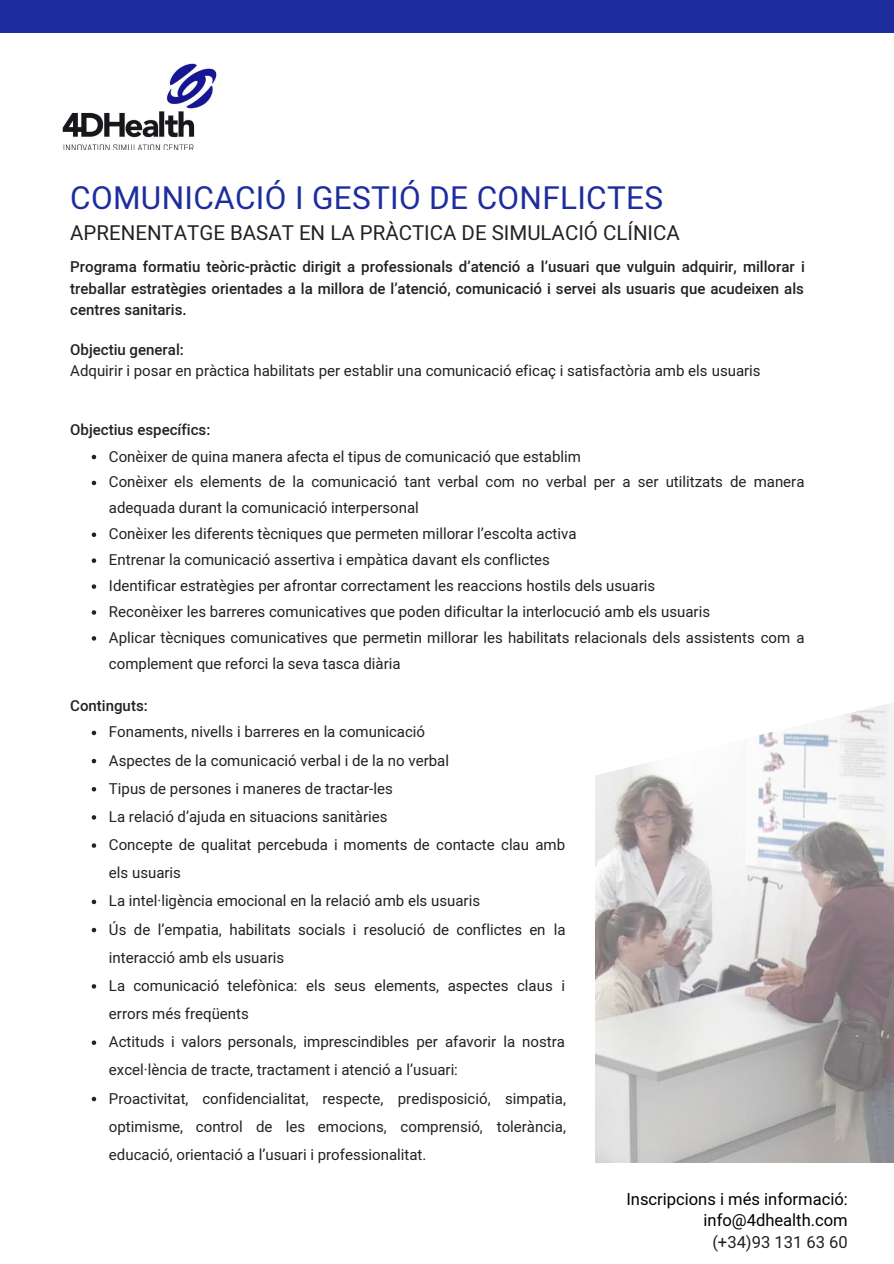
<style>
.page{position:relative;width:894px;height:1264px;background:#fff}
.page>*{position:absolute;margin:0;border:0;box-sizing:border-box;transform-origin:0 0}
.t1{font:31.5px "Mardoto";letter-spacing:.01em;color:#1d2d9d}
.t2{font:20.4px "Mardoto";color:#222}
.t3{font:16.5px/21.5px "Mardoto";color:#000;text-align:right}
.t4{font:16.5px "Mardoto";color:#222}
.t5{font:15px/28.2px "Mardoto";color:#222}
.t6{font:500 15px/21.5px "Mardoto";color:#222;text-align:justify}
</style>
<div class="page">
<img style="left:595px;top:943px;width:298px;height:220px">
<svg style="left:91px;top:454px;width:802px;height:489px"></svg>
<img style="left:62px;top:63px;width:155px;height:87px">
<div style="left:0;top:0;width:893px;height:33px;background:#1d2d9d"></div>
<svg style="left:92px;top:455px;width:4px;height:4px"></svg>
<svg style="left:92px;top:480px;width:4px;height:5px"></svg>
<svg style="left:92px;top:532px;width:4px;height:5px"></svg>
<svg style="left:92px;top:558px;width:4px;height:5px"></svg>
<svg style="left:92px;top:584px;width:4px;height:5px"></svg>
<svg style="left:92px;top:610px;width:4px;height:4px"></svg>
<svg style="left:92px;top:636px;width:4px;height:4px"></svg>
<svg style="left:92px;top:730px;width:4px;height:5px"></svg>
<svg style="left:92px;top:758px;width:4px;height:5px"></svg>
<svg style="left:92px;top:787px;width:4px;height:4px"></svg>
<svg style="left:92px;top:815px;width:4px;height:4px"></svg>
<svg style="left:92px;top:843px;width:4px;height:4px"></svg>
<svg style="left:92px;top:899px;width:4px;height:5px"></svg>
<svg style="left:92px;top:927px;width:4px;height:5px"></svg>
<svg style="left:92px;top:984px;width:4px;height:4px"></svg>
<svg style="left:92px;top:1040px;width:4px;height:4px"></svg>
<svg style="left:92px;top:1096px;width:4px;height:5px"></svg>
<h1 class="t1" style="left:70px;top:180px;width:594px">COMUNICACIÓ I GESTIÓ DE CONFLICTES</h1>
<h2 class="t2" style="left:70px;top:221px;width:611px">APRENENTATGE BASAT EN LA PRÀCTICA DE SIMULACIÓ CLÍNICA</h2>
<p class="t6" style="left:70px;top:256px;width:735px">Programa formatiu teòric-pràctic dirigit a professionals d’atenció a l’usuari que vulguin adquirir, millorar i treballar estratègies orientades a la millora de l’atenció, comunicació i servei als usuaris que acudeixen als centres sanitaris.</p>
<p class="t6" style="left:70px;top:339px;width:115px">Objectiu general:</p>
<p class="t5" style="left:70px;top:357px;width:691px">Adquirir i posar en pràctica habilitats per establir una comunicació eficaç i satisfactòria amb els usuaris</p>
<p class="t6" style="left:70px;top:418px;width:142px">Objectius específics:</p>
<p class="t5" style="left:109px;top:443px;width:696px;line-height:26px">Conèixer de quina manera afecta el tipus de comunicació que establim<br>Conèixer els elements de la comunicació tant verbal com no verbal per a ser utilitzats de manera adequada durant la comunicació interpersonal<br>Conèixer les diferents tècniques que permeten millorar l’escolta activa<br>Entrenar la comunicació assertiva i empàtica davant els conflictes<br>Identificar estratègies per afrontar correctament les reaccions hostils dels usuaris<br>Reconèixer les barreres comunicatives que poden dificultar la interlocució amb els usuaris<br>Aplicar tècniques comunicatives que permetin millorar les habilitats relacionals dels assistents com a complement que reforci la seva tasca diària</p>
<p class="t6" style="left:70px;top:695px;width:79px">Continguts:</p>
<p class="t5" style="left:109px;top:718px;width:458px">Fonaments, nivells i barreres en la comunicació<br>Aspectes de la comunicació verbal i de la no verbal<br>Tipus de persones i maneres de tractar-les<br>La relació d’ajuda en situacions sanitàries<br>Concepte de qualitat percebuda i moments de contacte clau amb els usuaris<br>La intel·ligència emocional en la relació amb els usuaris<br>Ús de l’empatia, habilitats socials i resolució de conflictes en la interacció amb els usuaris<br>La comunicació telefònica: els seus elements, aspectes claus i errors més freqüents<br>Actituds i valors personals, imprescindibles per afavorir la nostra excel·lència de tracte, tractament i atenció a l’usuari:<br>Proactivitat, confidencialitat, respecte, predisposició, simpatia, optimisme, control de les emocions, comprensió, tolerància, educació, orientació a l’usuari i professionalitat.</p>
<p class="t3" style="left:626px;top:1188px;width:223px">Inscripcions i més informació: info@4dhealth.com</p>
<p class="t4" style="left:712px;top:1232px;width:137px">(+34)93 131 63 60</p>
</div>
